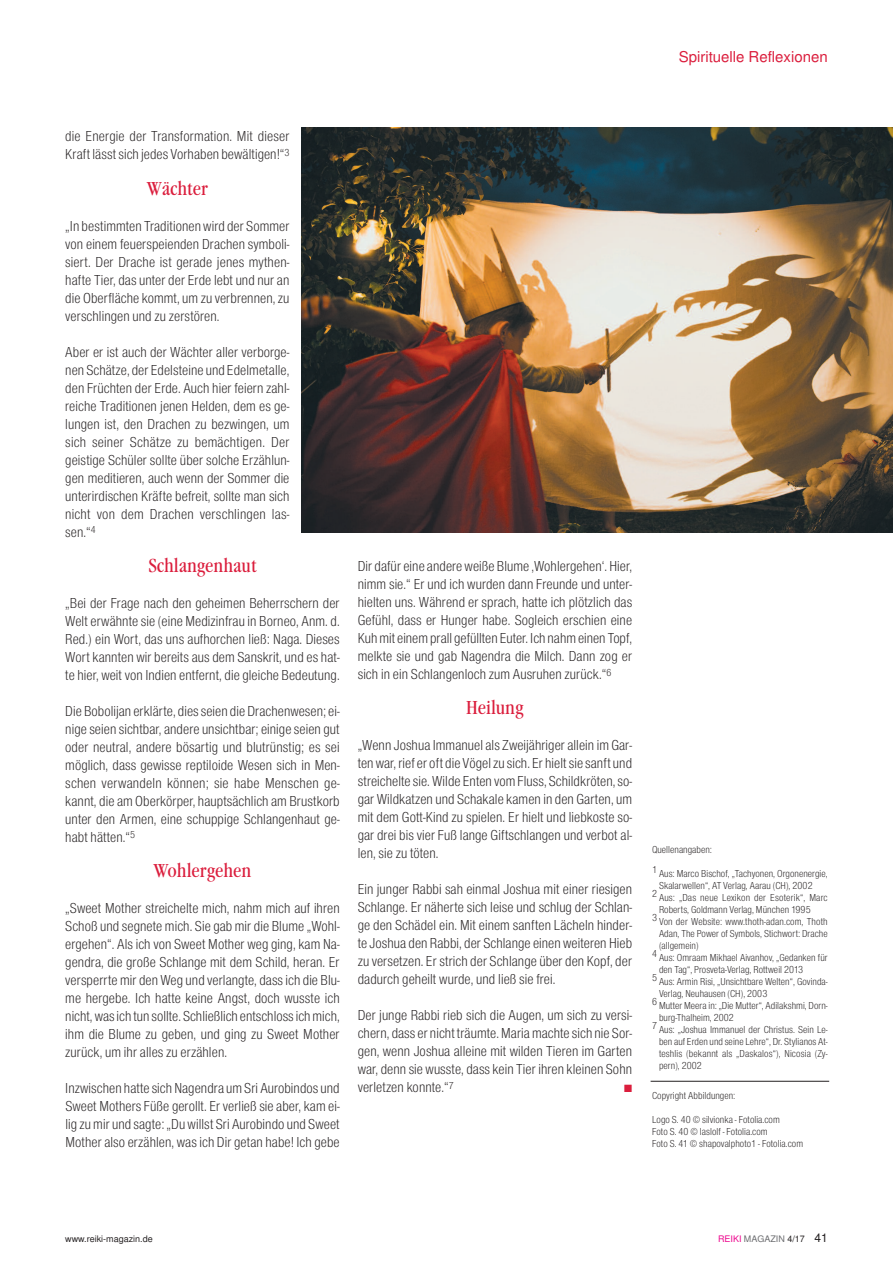
<style>
.page{position:relative;width:893px;height:1263px;background:#fff}
.page>*{position:absolute;margin:0;border:0;box-sizing:border-box;transform-origin:0 0}
.t1{font:19.5px "Garamond Nova Cond";color:#db1e3d}
.t2{font:15px/18px "Sans Cond LH Regular";letter-spacing:.005em;color:#231f20;text-align:justify}
.t3{font:15px "Sans";color:#db1e3d}
.t4{font:10.5px/12px "Sans Cond LH Regular";letter-spacing:.005em;color:#231f20}
.t5{font:10.5px "Zapf Dingbats";color:#db1e3d}
.t6{font:9px "Sans";color:#231f20}
.t7{font:9px "Sans";color:#6c6d70}
.s1{color:#ed028c}
.s2{color:#231f20}
.s3{font-size:12px;color:#231f20}
</style>
<div class="page">
<img style="left:301px;top:128px;width:592px;height:405px">
<hr style="left:651px;top:1081px;width:178px;height:1px;background:#231f20">
<p class="t3" style="left:679px;top:51px;width:150px">Spirituelle Reflexionen</p>
<p class="t2" style="left:65px;top:129px;width:226px">die Energie der Transformation. Mit dieser<br>Kraft lässtsich jedes Vorhaben bewältigen!“<sup>3</sup></p>
<h1 class="t1" style="left:147px;top:180px;width:63px">Wächter</h1>
<p class="t2" style="left:65px;top:218px;width:226px">„In bestimmten Traditionen wird der Sommer von einem feuerspeienden Drachen symboli&shy;siert. Der Drache ist gerade jenes mythen&shy;hafte Tier, das unter der Erde lebt und nur an die Oberfläche kommt, um zu verbrennen, zu verschlingen und zu zerstören.</p>
<p class="t2" style="left:65px;top:344px;width:226px">Aber er ist auch der Wächter aller verborge&shy;nen Schätze, der Edelsteine und Edelmetalle, den Früchten der Erde. Auch hier feiern zahl&shy;reiche Traditionen jenen Helden, dem es ge&shy;lungen ist, den Drachen zu bezwingen, um sich seiner Schätze zu bemächtigen. Der geistige Schüler sollte über solche Erzählun&shy;gen meditieren, auch wenn der Sommer die unterirdischen Kräfte befreit, sollte man sich nicht von dem Drachen verschlingen las&shy;sen.“<sup>4</sup></p>
<h1 class="t1" style="left:148px;top:557px;width:110px">Schlangenhaut</h1>
<p class="t2" style="left:65px;top:595px;width:276px">„Bei der Frage nach den geheimen Beherrschern der Welt erwähnte sie (eine Medizinfrau in Borneo, Anm. d.<br>Red.) ein Wort, das uns aufhorchen ließ: Naga. Dieses Wort kannten wir bereits aus dem Sanskrit, und es hat&shy;te hier, weit von Indien entfernt, die gleiche Bedeutung.</p>
<p class="t2" style="left:65px;top:703px;width:276px">Die Bobolijan erklärte, diesseien die Drachenwesen; ei&shy;nige seien sichtbar, andere unsichtbar; einige seien gut oder neutral, andere bösartig und blutrünstig; es sei möglich, dass gewisse reptiloide Wesen sich in Men&shy;schen verwandeln können; sie habe Menschen ge&shy;kannt, die am Oberkörper, hauptsächlich am Brustkorb unter den Armen, eine schuppige Schlangenhaut ge&shy;habt hätten.“<sup>5</sup></p>
<h1 class="t1" style="left:154px;top:863px;width:99px">Wohlergehen</h1>
<p class="t2" style="left:65px;top:900px;width:276px">„Sweet Mother streichelte mich, nahm mich auf ihren Schoß und segnete mich. Sie gab mir die Blume „Wohl&shy;ergehen“. Als ich von Sweet Mother weg ging, kam Na&shy;gendra, die große Schlange mit dem Schild, heran. Er versperrte mir den Weg und verlangte, dass ich die Blu&shy;me hergebe. Ich hatte keine Angst, doch wusste ich nicht,wasich tun sollte. Schließlich entschlossichmich, ihm die Blume zu geben, und ging zu Sweet Mother zurück, um ihr alles zu erzählen.</p>
<p class="t2" style="left:65px;top:1080px;width:276px">Inzwischen hatte sich Nagendra umSri Aurobindos und Sweet Mothers Füße gerollt. Er verließ sie aber, kam ei&shy;lig zumir und sagte: „Du willst Sri Aurobindo und Sweet Mother also erzählen, was ich Dir getan habe! Ich gebe</p>
<p class="t2" style="left:358px;top:558px;width:276px">Dir dafür eine andere weiße Blume ‚Wohlergehen‘. Hier, nimm sie.“ Er und ich wurden dann Freunde und unter&shy;hielten uns. Während er sprach, hatte ich plötzlich das Gefühl, dass er Hunger habe. Sogleich erschien eine Kuhmit einemprall gefüllten Euter. Ich nahmeinen Topf, melkte sie und gab Nagendra die Milch. Dann zog er sich in ein Schlangenloch zum Ausruhen zurück.“<sup>6</sup></p>
<h1 class="t1" style="left:466px;top:700px;width:59px">Heilung</h1>
<p class="t2" style="left:358px;top:737px;width:276px">„Wenn Joshua Immanuel als Zweijähriger allein imGar&shy;tenwar, rief er oft die Vögelzu sich. Er hieltsie sanft und streichelte sie.Wilde Enten vomFluss, Schildkröten,so&shy;gar Wildkatzen und Schakale kamen in den Garten, um mit dem Gott-Kind zu spielen. Er hielt und liebkoste so&shy;gar drei bis vier Fuß lange Giftschlangen und verbot al&shy;len, sie zu töten.</p>
<p class="t2" style="left:358px;top:881px;width:276px">Ein junger Rabbi sah einmal Joshua mit einer riesigen Schlange. Er näherte sich leise und schlug der Schlan&shy;ge den Schädel ein. Mit einem sanften Lächeln hinder&shy;te Joshua den Rabbi, der Schlange einen weiteren Hieb zu versetzen. Er strich der Schlange über den Kopf, der dadurch geheilt wurde, und ließ sie frei.</p>
<p class="t2" style="left:358px;top:1007px;width:276px">Der junge Rabbi rieb sich die Augen, um sich zu versi&shy;chern, dass er nicht träumte.Mariamachte sich nie Sor&shy;gen, wenn Joshua alleine mit wilden Tieren im Garten war, denn sie wusste, dass kein Tier ihren kleinen Sohn verletzen konnte.“<sup>7</sup></p>
<p class="t5" style="left:624px;top:1082px;width:9px">■</p>
<p class="t4" style="left:652px;top:844px;width:61px">Quellenangaben:</p>
<p class="t4" style="left:652px;top:868px;width:177px">1 Aus: Marco Bischof, „Tachyonen, Orgonenergie,</p>
<p class="t4" style="left:659px;top:880px;width:155px">Skalarwellen“, AT Verlag, Aarau (CH), 2002</p>
<p class="t4" style="left:652px;top:892px;width:177px">2 Aus: „Das neue Lexikon der Esoterik“, Marc</p>
<p class="t4" style="left:659px;top:904px;width:153px">Roberts, Goldmann Verlag, München 1995</p>
<p class="t4" style="left:652px;top:916px;width:177px">3 Von der Website: www.thoth-adan.com, Thoth</p>
<p class="t4" style="left:659px;top:928px;width:170px">Adan, The Power of Symbols, Stichwort: Drache</p>
<p class="t4" style="left:659px;top:940px;width:41px">(allgemein)</p>
<p class="t4" style="left:652px;top:952px;width:177px">4 Aus: Omraam Mikhael Aivanhov, „Gedanken für</p>
<p class="t4" style="left:659px;top:964px;width:146px">den Tag“, Prosveta-Verlag, Rottweil 2013</p>
<p class="t4" style="left:652px;top:976px;width:177px">5 Aus: Armin Risi, „Unsichtbare Welten“, Govinda-</p>
<p class="t4" style="left:659px;top:988px;width:110px">Verlag, Neuhausen (CH), 2003</p>
<p class="t4" style="left:652px;top:1000px;width:177px">6 Mutter Meera in: „Die Mutter“, Adilakshmi, Dorn-</p>
<p class="t4" style="left:659px;top:1012px;width:76px">burg-Thalheim, 2002</p>
<p class="t4" style="left:652px;top:1024px;width:177px">7 Aus: „Joshua Immanuel der Christus. Sein Le-</p>
<p class="t4" style="left:659px;top:1036px;width:170px">ben auf Erden und seine Lehre“, Dr. Stylianos At-</p>
<p class="t4" style="left:659px;top:1048px;width:170px">teshlis (bekannt als „Daskalos“), Nicosia (Zy-</p>
<p class="t4" style="left:659px;top:1060px;width:44px">pern), 2002</p>
<p class="t4" style="left:652px;top:1091px;width:85px">Copyright Abbildungen:</p>
<p class="t4" style="left:652px;top:1115px;width:153px">Logo S. 40 © silvionka - Fotolia.com<br>Foto S. 40 © laslolf - Fotolia.com<br>Foto S. 41 © shapovalphoto1 - Fotolia.com</p>
<p class="t6" style="left:65px;top:1235px;width:89px">www.reiki-magazin.de</p>
<p class="t7" style="left:718px;top:1235px;width:111px"><span class="s1">REIKI</span> MAGAZIN <span class="s2">4/17</span> <span class="s3">41</span></p>
</div>
